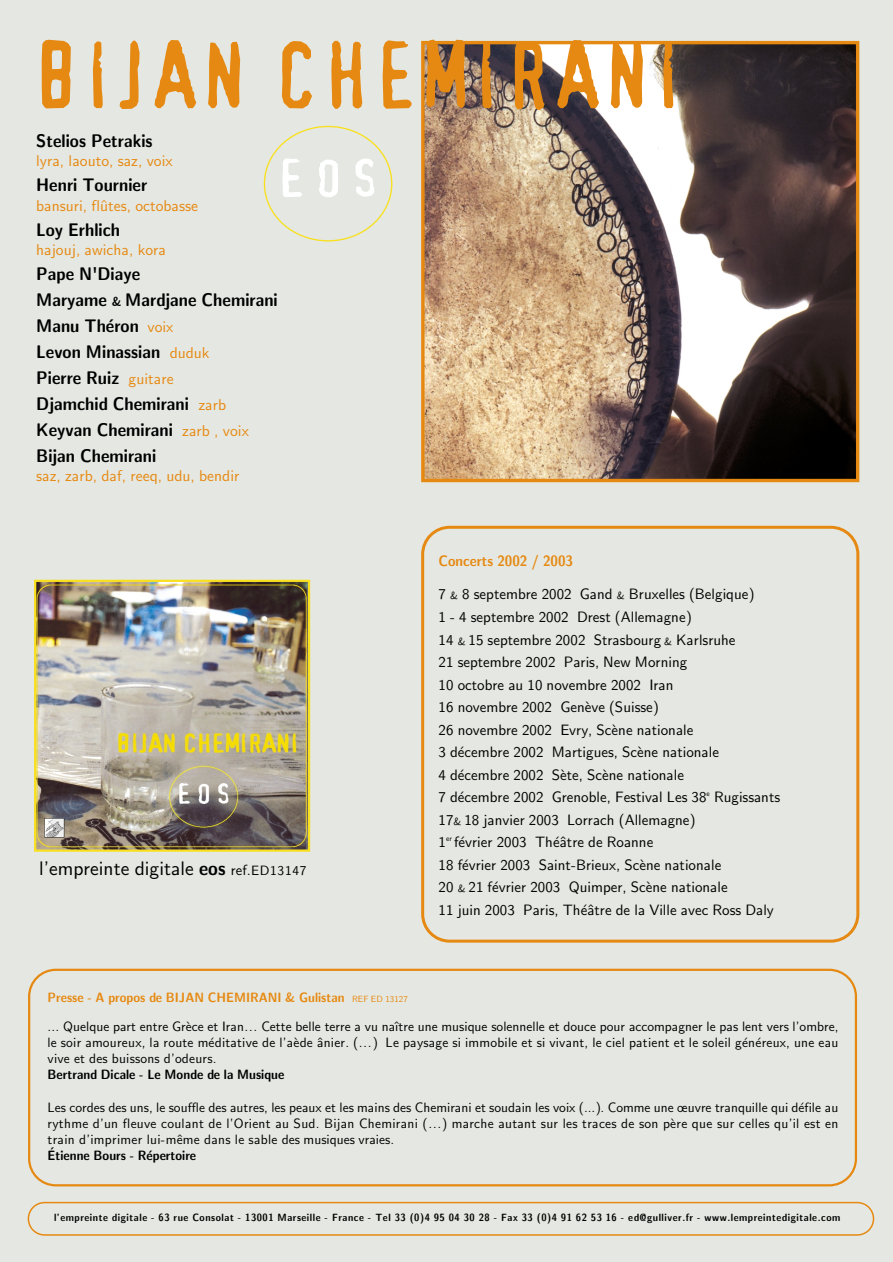
<style>
.page{position:relative;width:893px;height:1262px;background:#fff}
.page>*{position:absolute;margin:0;border:0;box-sizing:border-box;transform-origin:0 0}
.t1{font:90px "Confidential";letter-spacing:.05em;color:#e58912}
.t2{font:51px "Confidential";color:#fff;scale:1.2 1}
.t3{font:19.5px "Nova";color:#000}
.t4{font:700 18.15px/26px "Nova";color:#000}
.t5{font:15.6px "Nova";color:#e58912}
.t6{font:15px/22.5px "Nova";color:#000}
.t7{font:700 15px "Nova";color:#e58912}
.t8{font:13.5px/16.2px "Nova";letter-spacing:.015em;color:#000}
.t9{font:700 13.5px "Nova";color:#000}
.t10{font:700 10.5px "Nova";letter-spacing:.05em;color:#000}
.s1{font-size:13.05px}
.s2{font-weight:400;font-size:15.6px;color:#e58912}
.s3{font-weight:700}
.s4{font-size:14.7px}
.s5{font-size:13.5px}
.s6{font-size:10.5px}
.s7{font-weight:700;color:#e58912}
.s8{font-size:9px;color:#e58912}
</style>
<div class="page">
<div style="left:0;top:0;width:892px;height:1261px;background:#e5e8e2"></div>
<svg style="left:28px;top:968px;width:829px;height:218px"></svg>
<svg style="left:421px;top:526px;width:438px;height:416px"></svg>
<img style="left:425px;top:45px;width:430px;height:433px">
<div style="left:421px;top:41px;width:438px;height:441px;border:3px solid #e58912"></div>
<img style="left:37px;top:582px;width:270px;height:266px">
<div style="left:34px;top:579px;width:276px;height:272px;border:2px solid #f8e020"></div>
<svg style="left:28px;top:1201px;width:846px;height:34px"></svg>
<svg style="left:264px;top:126px;width:128px;height:115px"></svg>
<h1 class="t1" style="left:34px;top:25px;width:650px">BIJAN CHEMIRANI</h1>
<h3 class="t4" style="left:36px;top:129px;width:118px">Stelios Petrakis</h3>
<p class="t5" style="left:36px;top:155px;width:138px">lyra, laouto, saz, voix</p>
<h3 class="t4" style="left:36px;top:173px;width:112px">Henri Tournier</h3>
<p class="t5" style="left:36px;top:199px;width:163px">bansuri, flûtes, octobasse</p>
<h3 class="t4" style="left:36px;top:218px;width:85px">Loy Erhlich</h3>
<p class="t5" style="left:36px;top:244px;width:131px">hajouj, awicha, kora</p>
<h3 class="t4" style="left:36px;top:262px;width:243px">Pape N'Diaye<br>Maryame <span class="s1">&amp;</span> Mardjane Chemirani<br>Manu Théron <span class="s2">voix<br></span>Levon Minassian <span class="s2">duduk<br></span>Pierre Ruiz <span class="s2">guitare<br></span>Djamchid Chemirani <span class="s2">zarb<br></span>Keyvan Chemirani <span class="s2">zarb , voix<br></span>Bijan Chemirani</h3>
<p class="t5" style="left:36px;top:470px;width:205px">saz, zarb, daf, reeq, udu, bendir</p>
<h2 class="t2" style="left:276px;top:150px;width:88px">EOS</h2>
<h3 class="t3" style="left:39px;top:861px;width:269px">l’empreinte digitale <span class="s3">eos</span> <span class="s4">ref.</span><span class="s5">ED13147</span></h3>
<p class="t7" style="left:438px;top:556px;width:136px">Concerts 2002 / 2003</p>
<p class="t6" style="left:438px;top:584px;width:343px">7 <span class="s6">&amp;</span> 8 septembre 2002 Gand <span class="s6">&amp;</span> Bruxelles (Belgique)<br>1 - 4 septembre 2002 Drest (Allemagne)<br>14 <span class="s6">&amp;</span> 15 septembre 2002 Strasbourg <span class="s6">&amp;</span> Karlsruhe<br>21 septembre 2002 Paris, New Morning<br>10 octobre au 10 novembre 2002 Iran<br>16 novembre 2002 Genève (Suisse)<br>26 novembre 2002 Evry, Scène nationale<br>3 décembre 2002 Martigues, Scène nationale<br>4 décembre 2002 Sète, Scène nationale<br>7 décembre 2002 Grenoble, Festival Les 38<sup>e</sup> Rugissants 17<span class="s6">&amp;</span> 18 janvier 2003 Lorrach (Allemagne)<br>1<sup>er</sup> février 2003 Théâtre de Roanne<br>18 février 2003 Saint-Brieux, Scène nationale<br>20 <span class="s6">&amp;</span> 21 février 2003 Quimper, Scène nationale<br>11 juin 2003 Paris, Théâtre de la Ville avec Ross Daly</p>
<p class="t8" style="left:48px;top:984px;width:792px;line-height:28.5px"><span class="s7">Presse - A propos de BIJAN CHEMIRANI &amp; Gulistan</span> <span class="s8">REF ED 13127<br></span>... Quelque part entre Grèce et Iran… Cette belle terre a vu naître une musique solennelle et douce pour accompagner le pas lent vers l’ombre,</p>
<p class="t8" style="left:48px;top:1035px;width:792px">le soir amoureux, la route méditative de l’aède ânier. (…) Le paysage si immobile et si vivant, le ciel patient et le soleil généreux, une eau vive et des buissons d’odeurs.</p>
<p class="t9" style="left:48px;top:1069px;width:238px">Bertrand Dicale - Le Monde de la Musique</p>
<p class="t8" style="left:48px;top:1100px;width:792px;text-align:justify">Les cordes des uns, le souffle des autres, les peaux et les mains des Chemirani et soudain les voix (...). Comme une œuvre tranquille qui défile au rythme d’un fleuve coulant de l’Orient au Sud. Bijan Chemirani (…) marche autant sur les traces de son père que sur celles qu’il est en train d’imprimer lui-même dans le sable des musiques vraies.</p>
<p class="t9" style="left:48px;top:1150px;width:150px">Étienne Bours - Répertoire</p>
<p class="t10" style="left:54px;top:1213px;width:787px">l’empreinte digitale - 63 rue Consolat - 13001 Marseille - France - Tel 33 (0)4 95 04 30 28 - Fax 33 (0)4 91 62 53 16 - ed@gulliver.fr - www.lempreintedigitale.com</p>
</div>
